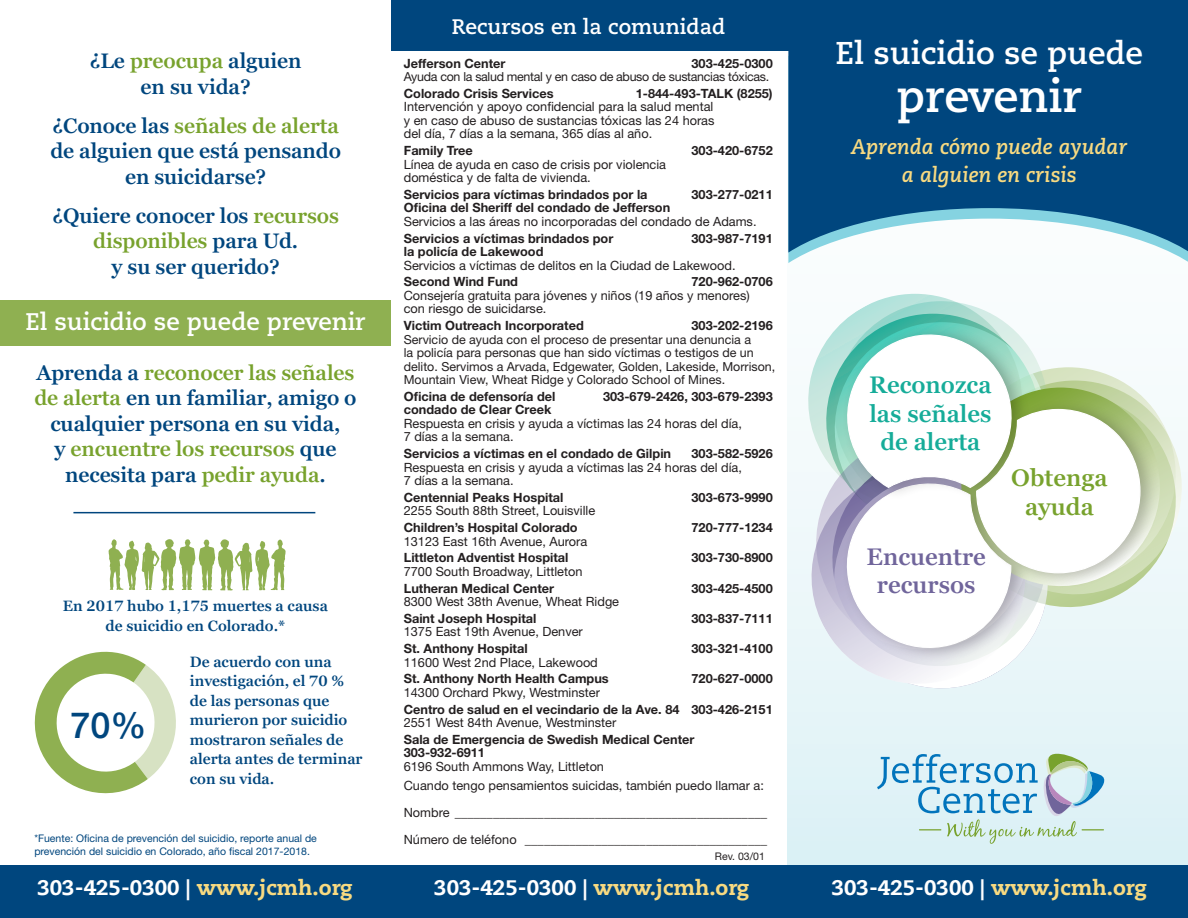
<style>
.page{position:relative;width:1188px;height:918px;background:#fff}
.page>*{position:absolute;margin:0;border:0;box-sizing:border-box;transform-origin:0 0}
.t1{font:700 45px "Caecilia";color:#fff}
.t2{font:500 36px "Helvetica Neue LT Std";color:#00467e}
.t3{font:700 31.5px "Caecilia";color:#fff}
.t4{font:600 24px/28.5px "Georgia Pro";color:#16ac99;text-align:center}
.t5{font:700 24px "Caecilia";color:#fff}
.t6{font:600 24px/28.5px "Georgia Pro";color:#70659b;text-align:center}
.t7{font:600 24px/28.8px "Georgia Pro";color:#78a22d;text-align:center}
.t8{font:600 21px/25.5px "Georgia Pro";letter-spacing:-.005em;color:#00467e;text-align:center}
.t9{font:800 21px "Caecilia";color:#fff}
.t10{font:italic 700 21px/28.5px "Caecilia";color:#f8da81;text-align:center}
.t11{font:700 21px "Caecilia";color:#fff}
.t12{font:600 15px/19.5px "Georgia Pro";color:#00467e;text-align:center}
.t13{font:12.75px/13.5px "Helvetica Neue LT Std";color:#231f20}
.t14{font:700 12.75px/13.5px "Helvetica Neue LT Std";color:#231f20}
.t15{font:12.45px/13.5px "Helvetica Neue LT Std";color:#231f20}
.t16{font:12.45px "Helvetica Neue LT Std";letter-spacing:-.025em;color:#231f20}
.t17{font:10.5px/13.5px "Helvetica Neue LT Std";color:#00467e}
.t18{font:10.5px "Helvetica Neue LT Std";color:#231f20}
.s1{color:#78a22d}
.s2{color:#f8da81}
</style>
<div class="page">
<svg style="left:787px;top:417px;width:401px;height:448px;background:#e1f3f7"></svg>
<svg style="left:1174px;top:417px;width:14px;height:179px"></svg>
<svg style="left:793px;top:294px;width:213px;height:229px"></svg>
<div style="left:819px;top:667px;width:244px;height:37px;background:#e6f5f8"></div>
<svg style="left:796px;top:470px;width:244px;height:229px"></svg>
<svg style="left:801px;top:436px;width:34px;height:229px"></svg>
<svg style="left:1157px;top:414px;width:17px;height:186px;background:#dce8d1"></svg>
<svg style="left:835px;top:323px;width:322px;height:344px"></svg>
<div style="left:0;top:301px;width:390px;height:45px;background:#8fb051"></div>
<div style="left:391px;top:0;width:408px;height:51px;background:#00467e"></div>
<svg style="left:788px;top:51px;width:400px;height:212px;fill:#00467e"></svg>
<svg style="left:877px;top:744px;width:231px;height:100px;background:#c2dfe7"></svg>
<div style="left:0;top:865px;width:1188px;height:53px;background:#00467e"></div>
<div style="left:789px;top:0;width:399px;height:58px;background:#00467e"></div>
<svg style="left:34px;top:651px;width:142px;height:143px"></svg>
<svg style="left:108px;top:539px;width:178px;height:51px"></svg>
<hr style="left:73px;top:512px;width:242px;height:1px;background:#00467e">
<h3 class="t8" style="left:90px;top:49px;width:213px">¿Le <span class="s1">preocupa</span> alguien en su vida?</h3>
<h3 class="t8" style="left:50px;top:113px;width:292px">¿Conoce las <span class="s1">señales de alerta </span>de alguien que está pensando en suicidarse?</h3>
<h3 class="t8" style="left:53px;top:203px;width:288px">¿Quiere conocer los <span class="s1">recursos disponibles</span> para Ud.<br>y su ser querido?</h3>
<h3 class="t5" style="left:25px;top:308px;width:342px">El suicidio se puede prevenir</h3>
<h3 class="t8" style="left:34px;top:361px;width:324px">Aprenda a <span class="s1">reconocer las señales de alerta</span> en un familiar, amigo o cualquier persona en su vida,<br>y <span class="s1">encuentre los recursos</span> que necesita para <span class="s1">pedir ayuda</span>.</h3>
<p class="t12" style="left:63px;top:597px;width:267px">En 2017 hubo 1,175 muertes a causa de suicidio en Colorado.*</p>
<p class="t12" style="left:190px;top:653px;width:174px;text-align:left">De acuerdo con una investigación, el 70 % de las personas que murieron por suicidio mostraron señales de alerta antes de terminar con su vida.</p>
<h2 class="t2" style="left:70px;top:703px;width:78px">70%</h2>
<p class="t17" style="left:34px;top:831px;width:284px">*Fuente: Oficina de prevención del suicidio, reporte anual de prevención del suicidio en Colorado, año fiscal 2017-2018.</p>
<h3 class="t11" style="left:452px;top:15px;width:275px">Recursos en la comunidad</h3>
<p class="t14" style="left:404px;top:56px;width:103px">Jefferson Center</p>
<p class="t14" style="left:692px;top:56px;width:83px">303-425-0300</p>
<p class="t16" style="left:404px;top:69px;width:367px">Ayuda con la salud mental y en caso de abuso de sustancias tóxicas.</p>
<p class="t14" style="left:404px;top:86px;width:151px">Colorado Crisis Services</p>
<p class="t14" style="left:636px;top:86px;width:138px">1-844-493-TALK (8255)</p>
<p class="t13" style="left:404px;top:100px;width:312px;text-align:justify">Intervención y apoyo confidencial para la salud mental y en caso de abuso de sustancias tóxicas las 24 horas del día, 7 días a la semana, 365 días al año.</p>
<p class="t14" style="left:404px;top:144px;width:71px">Family Tree</p>
<p class="t14" style="left:692px;top:144px;width:83px">303-420-6752</p>
<p class="t13" style="left:404px;top:157px;width:264px">Línea de ayuda en caso de crisis por violencia doméstica y de falta de vivienda.</p>
<p class="t14" style="left:404px;top:187px;width:245px">Servicios para víctimas brindados por la</p>
<p class="t14" style="left:692px;top:187px;width:83px">303-277-0211</p>
<p class="t14" style="left:404px;top:201px;width:268px">Oficina del Sheriff del condado de Jefferson</p>
<p class="t13" style="left:404px;top:214px;width:354px">Servicios a las áreas no incorporadas del condado de Adams.</p>
<p class="t14" style="left:404px;top:231px;width:211px">Servicios a víctimas brindados por</p>
<p class="t14" style="left:692px;top:231px;width:83px">303-987-7191</p>
<p class="t14" style="left:404px;top:245px;width:141px">la policía de Lakewood</p>
<p class="t13" style="left:404px;top:258px;width:333px">Servicios a víctimas de delitos en la Ciudad de Lakewood.</p>
<p class="t14" style="left:404px;top:275px;width:116px">Second Wind Fund</p>
<p class="t14" style="left:692px;top:275px;width:83px">720-962-0706</p>
<p class="t13" style="left:404px;top:288px;width:347px">Consejería gratuita para jóvenes y niños (19 años y menores) con riesgo de suicidarse.</p>
<p class="t14" style="left:404px;top:319px;width:182px">Victim Outreach Incorporated</p>
<p class="t14" style="left:692px;top:319px;width:83px">303-202-2196</p>
<p class="t15" style="left:404px;top:332px;width:373px">Servicio de ayuda con el proceso de presentar una denuncia a<br>la policía para personas que han sido víctimas o testigos de un delito. Servimos a Arvada, Edgewater, Golden, Lakeside, Morrison, Mountain View, Wheat Ridge y Colorado School of Mines.</p>
<p class="t14" style="left:404px;top:389px;width:153px">Oficina de defensoría del</p>
<p class="t14" style="left:603px;top:389px;width:171px">303-679-2426, 303-679-2393</p>
<p class="t14" style="left:404px;top:403px;width:149px">condado de Clear Creek</p>
<p class="t13" style="left:404px;top:416px;width:340px">Respuesta en crisis y ayuda a víctimas las 24 horas del día,<br>7 días a la semana.</p>
<p class="t14" style="left:404px;top:447px;width:269px">Servicios a víctimas en el condado de Gilpin</p>
<p class="t14" style="left:692px;top:447px;width:83px">303-582-5926</p>
<p class="t13" style="left:404px;top:460px;width:340px">Respuesta en crisis y ayuda a víctimas las 24 horas del día,<br>7 días a la semana.</p>
<p class="t14" style="left:404px;top:490px;width:161px">Centennial Peaks Hospital</p>
<p class="t14" style="left:692px;top:490px;width:83px">303-673-9990</p>
<p class="t13" style="left:404px;top:504px;width:193px">2255 South 88th Street, Louisville</p>
<p class="t14" style="left:404px;top:521px;width:175px">Children’s Hospital Colorado</p>
<p class="t14" style="left:692px;top:521px;width:83px">720-777-1234</p>
<p class="t13" style="left:404px;top:534px;width:185px">13123 East 16th Avenue, Aurora</p>
<p class="t14" style="left:404px;top:551px;width:166px">Littleton Adventist Hospital</p>
<p class="t14" style="left:692px;top:551px;width:83px">303-730-8900</p>
<p class="t13" style="left:404px;top:564px;width:180px">7700 South Broadway, Littleton</p>
<p class="t14" style="left:404px;top:581px;width:152px">Lutheran Medical Center</p>
<p class="t14" style="left:692px;top:581px;width:83px">303-425-4500</p>
<p class="t13" style="left:404px;top:595px;width:217px">8300 West 38th Avenue, Wheat Ridge</p>
<p class="t14" style="left:404px;top:611px;width:134px">Saint Joseph Hospital</p>
<p class="t14" style="left:692px;top:611px;width:83px">303-837-7111</p>
<p class="t13" style="left:404px;top:625px;width:181px">1375 East 19th Avenue, Denver</p>
<p class="t14" style="left:404px;top:641px;width:125px">St. Anthony Hospital</p>
<p class="t14" style="left:692px;top:641px;width:83px">303-321-4100</p>
<p class="t13" style="left:404px;top:655px;width:196px">11600 West 2nd Place, Lakewood</p>
<p class="t14" style="left:404px;top:672px;width:206px">St. Anthony North Health Campus</p>
<p class="t14" style="left:692px;top:672px;width:83px">720-627-0000</p>
<p class="t13" style="left:404px;top:685px;width:198px">14300 Orchard Pkwy, Westminster</p>
<p class="t14" style="left:404px;top:702px;width:370px">Centro de salud en el vecindario de la Ave. 84 303-426-2151</p>
<p class="t13" style="left:404px;top:716px;width:214px">2551 West 84th Avenue, Westminster</p>
<p class="t14" style="left:404px;top:732px;width:292px">Sala de Emergencia de Swedish Medical Center<br>303-932-6911</p>
<p class="t13" style="left:404px;top:757px;width:362px;line-height:18.9px">6196 South Ammons Way, Littleton<br>Cuando tengo pensamientos suicidas, también puedo llamar a:</p>
<p class="t13" style="left:404px;top:798px;width:365px;line-height:27px">Nombre _________________________________________________<br>Número de teléfono ______________________________________</p>
<p class="t18" style="left:715px;top:850px;width:51px">Rev. 03/01</p>
<h3 class="t3" style="left:835px;top:34px;width:309px">El suicidio se puede</h3>
<h1 class="t1" style="left:897px;top:69px;width:186px">prevenir</h1>
<h3 class="t10" style="left:851px;top:132px;width:278px">Aprenda cómo puede ayudar a alguien en crisis</h3>
<h3 class="t4" style="left:869px;top:372px;width:124px">Reconozca las señales de alerta</h3>
<h3 class="t6" style="left:867px;top:543px;width:121px">Encuentre recursos</h3>
<h3 class="t7" style="left:1011px;top:465px;width:98px">Obtenga ayuda</h3>
<h3 class="t9" style="left:37px;top:875px;width:317px">303-425-0300 | <span class="s2">www.jcmh.org</span></h3>
<h3 class="t9" style="left:434px;top:875px;width:317px">303-425-0300 | <span class="s2">www.jcmh.org</span></h3>
<h3 class="t9" style="left:832px;top:875px;width:317px">303-425-0300 | <span class="s2">www.jcmh.org</span></h3>
</div>
